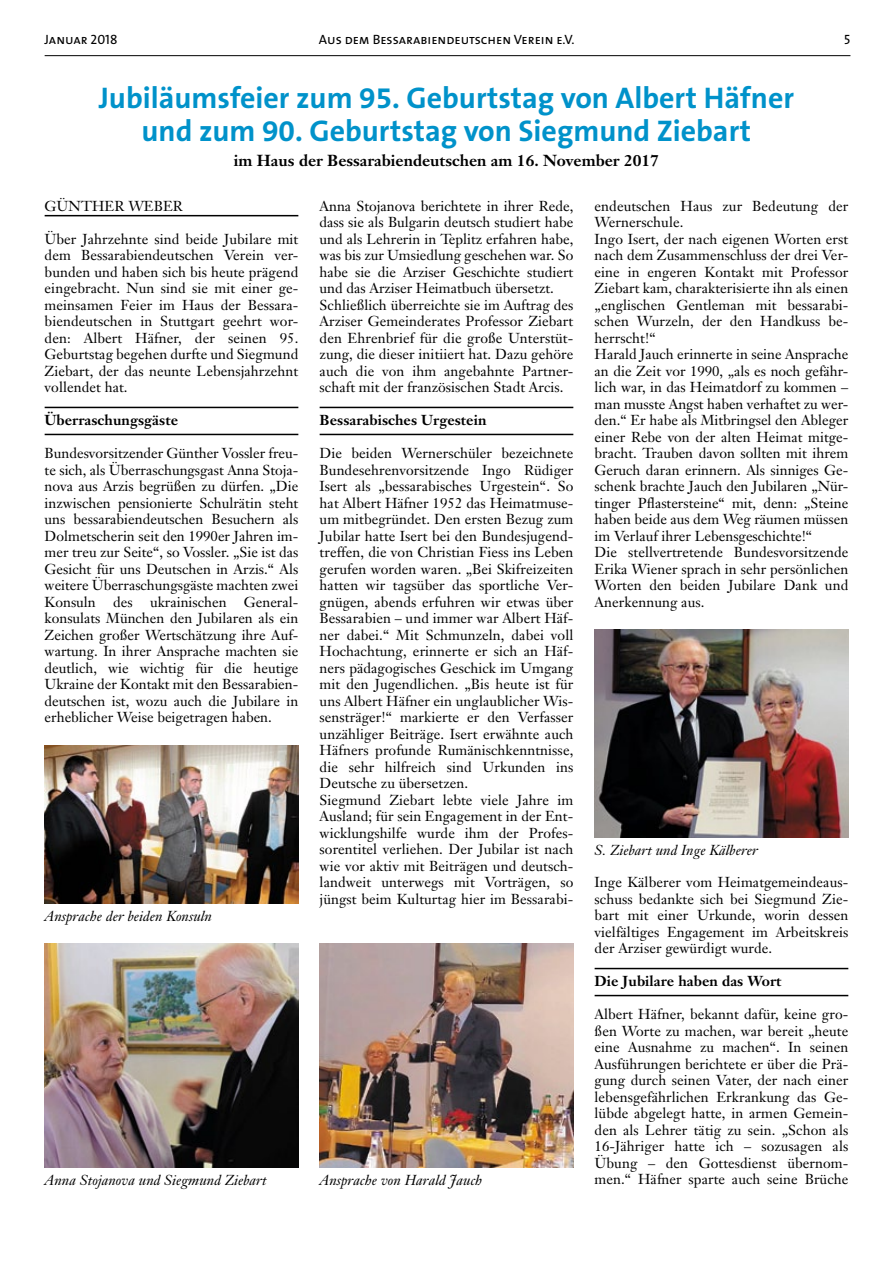
<style>
.page{position:relative;width:893px;height:1263px;background:#fff}
.page>*{position:absolute;margin:0;border:0;box-sizing:border-box;transform-origin:0 0}
.t1{font:700 30px/33px "The Sans B7";color:#0092ca;text-align:center}
.t2{font:700 15.75px "Janson Text";color:#000}
.t3{font:14.25px/16.5px "Janson Text";letter-spacing:.005em;color:#000}
.t4{font:italic 14.25px "Janson Text";letter-spacing:.005em;color:#000}
.t5{font:700 14.25px "Janson Text";letter-spacing:.005em;color:#000}
.t6{font:13.5px "The Sans Caps";color:#000}
</style>
<div class="page">
<hr style="left:45px;top:55px;width:805px;height:1px;background:#000">
<hr style="left:45px;top:215px;width:253px;height:1px;background:#000">
<hr style="left:45px;top:407px;width:253px;height:1px;background:#000">
<hr style="left:45px;top:434px;width:253px;height:1px;background:#000">
<hr style="left:320px;top:407px;width:253px;height:1px;background:#000">
<hr style="left:320px;top:434px;width:253px;height:1px;background:#000">
<hr style="left:595px;top:968px;width:253px;height:1px;background:#000">
<hr style="left:595px;top:995px;width:253px;height:1px;background:#000">
<img style="left:45px;top:943px;width:253px;height:225px">
<img style="left:595px;top:630px;width:253px;height:208px">
<img style="left:45px;top:745px;width:253px;height:159px">
<img style="left:320px;top:943px;width:253px;height:225px">
<p class="t6" style="left:45px;top:28px;width:74px">Januar 2018</p>
<p class="t6" style="left:319px;top:28px;width:257px">Aus dem Bessarabiendeutschen Verein e.V.</p>
<p class="t6" style="left:844px;top:28px;width:8px">5</p>
<h1 class="t1" style="left:99px;top:82px;width:697px">Jubiläumsfeier zum 95. Geburtstag von Albert Häfner und zum 90. Geburtstag von Siegmund Ziebart</h1>
<p class="t2" style="left:234px;top:150px;width:427px">im Haus der Bessarabiendeutschen am 16. November 2017</p>
<p class="t3" style="left:320px;top:197px;width:255px">Anna Stojanova berichtete in ihrer Rede, dass sie als Bulgarin deutsch studiert habe und als Lehrerin in Teplitz erfahren habe, was bis zur Umsiedlung geschehen war. So habe sie die Arziser Geschichte studiert und das Arziser Heimatbuch übersetzt.<br>Schließlich überreichte sie im Auftrag des Arziser Gemeinderates Professor Ziebart den Ehrenbrief für die große Unterstüt&shy;zung, die dieser initiiert hat. Dazu gehöre auch die von ihm angebahnte Partner&shy;schaft mit der französischen Stadt Arcis.</p>
<p class="t5" style="left:320px;top:411px;width:168px">Bessarabisches Urgestein</p>
<p class="t3" style="left:320px;top:445px;width:255px">Die beiden Wernerschüler bezeichnete Bundesehrenvorsitzende Ingo Rüdiger Isert als „bessarabisches Urgestein“. So hat Albert Häfner 1952 das Heimatmuse&shy;um mitbegründet. Den ersten Bezug zum Jubilar hatte Isert bei den Bundesjugend&shy;treffen, die von Christian Fiess ins Leben gerufen worden waren. „Bei Skifreizeiten hatten wir tagsüber das sportliche Ver&shy;gnügen, abends erfuhren wir etwas über Bessarabien – und immer war Albert Häf&shy;ner dabei.“ Mit Schmunzeln, dabei voll Hochachtung, erinnerte er sich an Häf&shy;ners pädagogisches Geschick im Umgang mit den Jugendlichen. „Bis heute ist für uns Albert Häfner ein unglaublicher Wis&shy;sensträger!“ markierte er den Verfasser unzähliger Beiträge. Isert erwähnte auch Häfners profunde Rumänischkenntnisse, die sehr hilfreich sind Urkunden ins Deutsche zu übersetzen.<br>Siegmund Ziebart lebte viele Jahre im Ausland; für sein Engagement in der Ent&shy;wicklungshilfe wurde ihm der Profes&shy;sorentitel verliehen. Der Jubilar ist nach wie vor aktiv mit Beiträgen und deutsch&shy;landweit unterwegs mit Vorträgen, so jüngst beim Kulturtag hier im Bessarabi-</p>
<p class="t3" style="left:45px;top:197px;width:25px">Günther</p>
<p class="t3" style="left:128px;top:197px;width:27px">Weber</p>
<p class="t3" style="left:45px;top:230px;width:255px">Über Jahrzehnte sind beide Jubilare mit dem Bessarabiendeutschen Verein ver&shy;bunden und haben sich bis heute prägend eingebracht. Nun sind sie mit einer ge&shy;meinsamen Feier im Haus der Bessara&shy;biendeutschen in Stuttgart geehrt wor&shy;den: Albert Häfner, der seinen 95.<br>Geburtstag begehen durfte und Siegmund Ziebart, der das neunte Lebensjahrzehnt vollendet hat.</p>
<p class="t5" style="left:45px;top:411px;width:135px">Überraschungsgäste</p>
<p class="t3" style="left:45px;top:445px;width:255px;text-align:justify">Bundesvorsitzender Günther Vossler freu&shy;te sich, als Überraschungsgast Anna Stoja&shy;nova aus Arzis begrüßen zu dürfen. „Die inzwischen pensionierte Schulrätin steht uns bessarabiendeutschen Besuchern als Dolmetscherin seit den 1990er Jahren im&shy;mer treu zur Seite“, so Vossler. „Sie ist das Gesicht für uns Deutschen in Arzis.“ Als weitere Überraschungsgäste machten zwei Konsuln des ukrainischen General&shy;konsulats München den Jubilaren als ein Zeichen großer Wertschätzung ihre Auf&shy;wartung. In ihrer Ansprache machten sie deutlich, wie wichtig für die heutige Ukraine der Kontakt mit den Bessarabien&shy;deutschen ist, wozu auch die Jubilare in erheblicher Weise beigetragen haben.</p>
<p class="t3" style="left:595px;top:197px;width:255px">endeutschen Haus zur Bedeutung der Wernerschule.<br>Ingo Isert, der nach eigenen Worten erst nach dem Zusammenschluss der drei Ver&shy;eine in engeren Kontakt mit Professor Ziebart kam, charakterisierte ihn als einen „englischen Gentleman mit bessarabi&shy;schen Wurzeln, der den Handkuss be&shy;herrscht!“<br>Harald Jauch erinnerte in seine Ansprache an die Zeit vor 1990, „als es noch gefähr&shy;lich war, in das Heimatdorf zu kommen – man musste Angst haben verhaftet zu wer&shy;den.“ Er habe als Mitbringsel den Ableger einer Rebe von der alten Heimat mitge&shy;bracht. Trauben davon sollten mit ihrem Geruch daran erinnern. Als sinniges Ge&shy;schenk brachte Jauch den Jubilaren „Nür&shy;tinger Pflastersteine“ mit, denn: „Steine haben beide aus dem Weg räumen müssen im Verlauf ihrer Lebensgeschichte!“<br>Die stellvertretende Bundesvorsitzende Erika Wiener sprach in sehr persönlichen Worten den beiden Jubilare Dank und Anerkennung aus.</p>
<p class="t4" style="left:595px;top:841px;width:165px">S. Ziebart und Inge Kälberer</p>
<p class="t3" style="left:595px;top:874px;width:255px;text-align:justify">Inge Kälberer vom Heimatgemeindeaus&shy;schuss bedankte sich bei Siegmund Zie&shy;bart mit einer Urkunde, worin dessen vielfältiges Engagement im Arbeitskreis der Arziser gewürdigt wurde.</p>
<p class="t5" style="left:595px;top:972px;width:188px">Die Jubilare haben das Wort</p>
<p class="t3" style="left:595px;top:1006px;width:255px;text-align:justify">Albert Häfner, bekannt dafür, keine gro&shy;ßen Worte zu machen, war bereit „heute eine Ausnahme zu machen“. In seinen Ausführungen berichtete er über die Prä&shy;gung durch seinen Vater, der nach einer lebensgefährlichen Erkrankung das Ge&shy;lübde abgelegt hatte, in armen Gemein&shy;den als Lehrer tätig zu sein. „Schon als 16-Jähriger hatte ich – sozusagen als Übung – den Gottesdienst übernom&shy;men.“ Häfner sparte auch seine Brüche</p>
<p class="t4" style="left:45px;top:907px;width:169px">Ansprache der beiden Konsuln</p>
<p class="t4" style="left:45px;top:1171px;width:224px">Anna Stojanova und Siegmund Ziebart</p>
<p class="t4" style="left:320px;top:1171px;width:164px">Ansprache von Harald Jauch</p>
</div>
